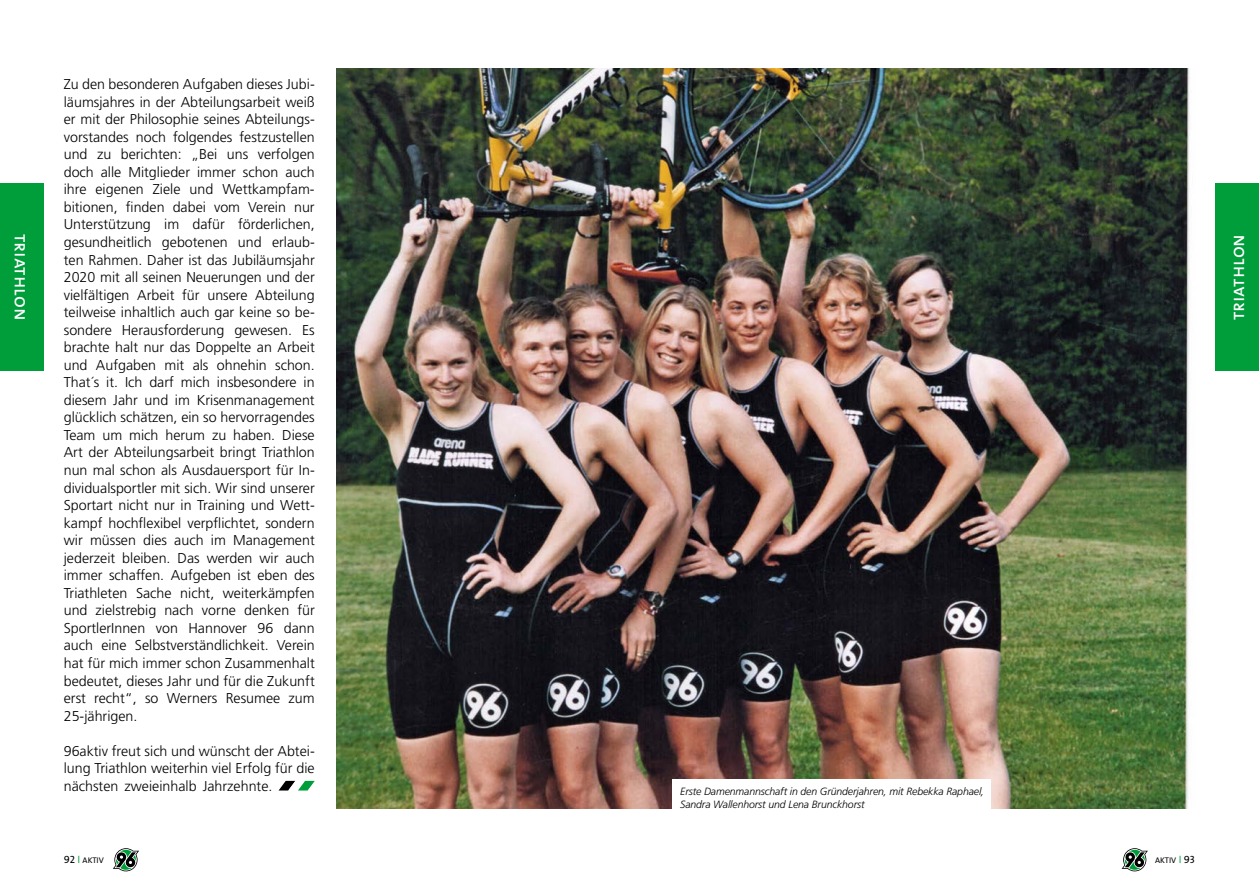
<style>
.page{position:relative;width:1259px;height:893px;background:#fff}
.page>*{position:absolute;margin:0;border:0;box-sizing:border-box;transform-origin:0 0}
.t1{font:19.5px "The Mix Caps";color:#fff}
.t2{font:300 14.25px/17.5px "Frutiger";color:#000;text-align:justify}
.t3{font:italic 300 10.5px/12.6px "Frutiger";letter-spacing:-.01em;color:#000}
.t4{font:8.25px "The Mix Caps";letter-spacing:-.01em;color:#000}
.s1{font-size:10.5px}
.s2{font-family:"Meta Plus Normal";font-size:10.5px;color:#009d3b}
</style>
<div class="page">
<svg style="left:1121px;top:848px;width:27px;height:23px"></svg>
<div style="left:1215px;top:184px;width:44px;height:187px;background:#009d3b"></div>
<svg style="left:113px;top:848px;width:26px;height:23px"></svg>
<div style="left:0;top:184px;width:44px;height:187px;background:#009d3b"></div>
<svg style="left:279px;top:781px;width:36px;height:9px"></svg>
<img style="left:336px;top:69px;width:854px;height:739px">
<div style="left:672px;top:779px;width:318px;height:37px;background:#fff"></div>
<h1 class="t1" style="left:37px;top:234px;width:88px;rotate:90deg">triathlon</h1>
<p class="t2" style="left:64px;top:75px;width:252px">Zu den besonderen Aufgaben dieses Jubi&shy;läumsjahres in der Abteilungsarbeit weiß er mit der Philosophie seines Abteilungs&shy;vorstandes noch folgendes festzustellen und zu berichten: „Bei uns verfolgen doch alle Mitglieder immer schon auch ihre eigenen Ziele und Wettkampfam&shy;bitionen, finden dabei vom Verein nur Unterstützung im dafür förderlichen, gesundheitlich gebotenen und erlaub&shy;ten Rahmen. Daher ist das Jubiläumsjahr 2020 mit all seinen Neuerungen und der vielfältigen Arbeit für unsere Abteilung teilweise inhaltlich auch gar keine so be&shy;sondere Herausforderung gewesen. Es brachte halt nur das Doppelte an Arbeit und Aufgaben mit als ohnehin schon.<br>That´s it. Ich darf mich insbesondere in diesem Jahr und im Krisenmanagement glücklich schätzen, ein so hervorragendes Team um mich herum zu haben. Diese Art der Abteilungsarbeit bringt Triathlon nun mal schon als Ausdauersport für In&shy;dividualsportler mit sich. Wir sind unserer Sportart nicht nur in Training und Wett&shy;kampf hochflexibel verpflichtet, sondern wir müssen dies auch im Management jederzeit bleiben. Das werden wir auch immer schaffen. Aufgeben ist eben des Triathleten Sache nicht, weiterkämpfen und zielstrebig nach vorne denken für SportlerInnen von Hannover 96 dann auch eine Selbstverständlichkeit. Verein hat für mich immer schon Zusammenhalt bedeutet, dieses Jahr und für die Zukunft erst recht“, so Werners Resumee zum 25-jährigen.</p>
<p class="t2" style="left:64px;top:742px;width:252px">96aktiv freut sich und wünscht der Abtei&shy;lung Triathlon weiterhin viel Erfolg für die nächsten zweieinhalb Jahrzehnte.</p>
<p class="t4" style="left:64px;top:853px;width:41px"><span class="s1">92</span> <span class="s2">I</span> AKTIV</p>
<h1 class="t1" style="left:1221px;top:320px;width:88px;rotate:-90deg">triathlon</h1>
<p class="t3" style="left:680px;top:785px;width:305px">Erste Damenmannschaft in den Gründerjahren, mit Rebekka Raphael,<br>Sandra Wallenhorst und Lena Brunckhorst</p>
<p class="t4" style="left:1155px;top:853px;width:42px">AKTIV <span class="s2">I</span> <span class="s1">93</span></p>
</div>
